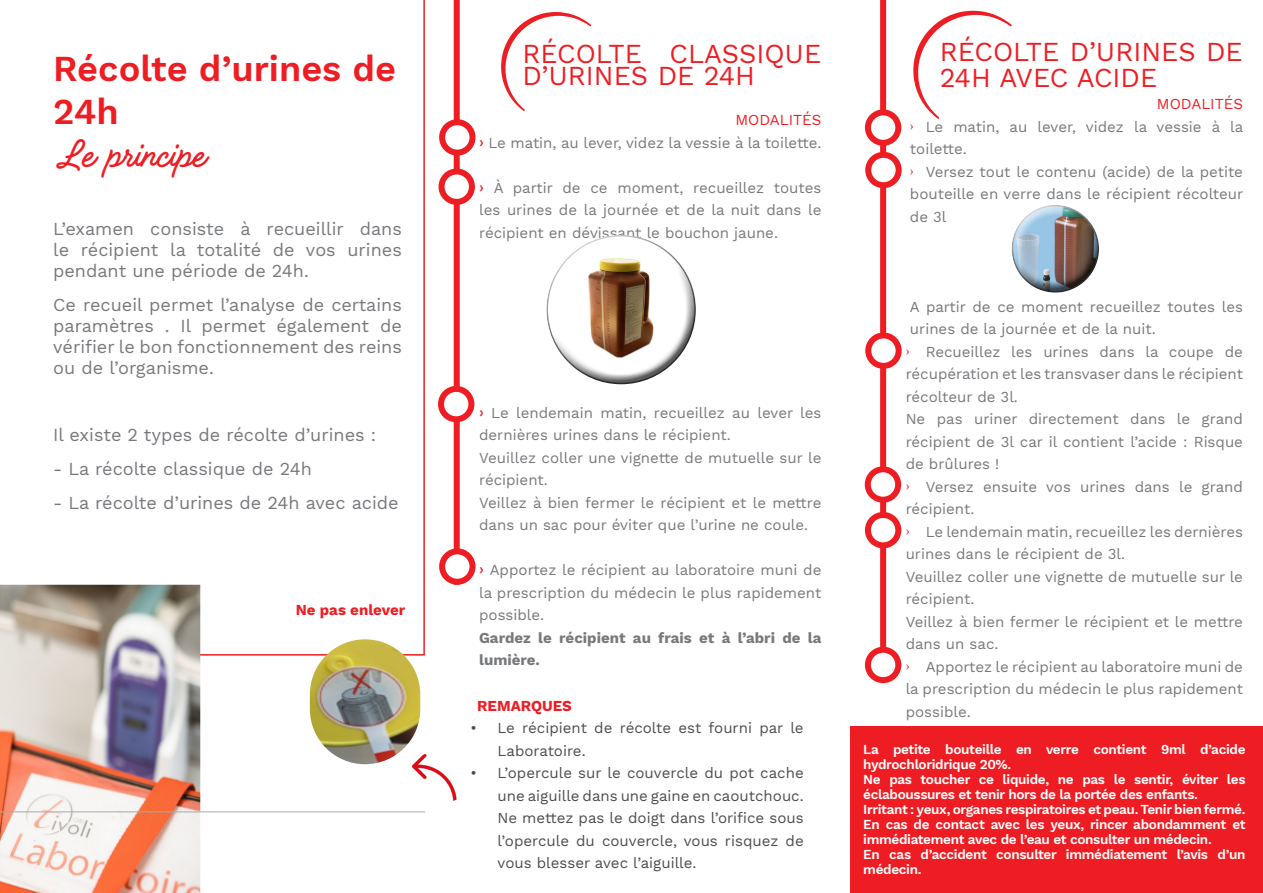
<style>
.page{position:relative;width:1263px;height:893px;background:#fff}
.page>*{position:absolute;margin:0;border:0;box-sizing:border-box;transform-origin:0 0}
.t1{font:45px "Handelson Three";color:#ee1d23}
.t2{font:600 36px "Work Sans";color:#ee1d23}
.t3{font:27px/25.5px "Work Sans";color:#ee1d23}
.t4{font:18px/21px "Work Sans";color:#76787b;text-align:justify}
.t5{font:15px/22.5px "Work Sans";color:#76787b}
.t6{font:15px/22.5px "Work Sans";color:#4b4c4d}
.t7{font:700 15px/22.5px "Work Sans";color:#76787b}
.t8{font:700 15px "Work Sans";color:#ee1d23}
.t9{font:15px "Work Sans";color:#ee1d23}
.t10{font:600 13.5px/15px "Work Sans";letter-spacing:-.025em;color:#fff}
.s1{font-weight:500;color:#ee1d23}
.s2{font-weight:400;font-size:27px;color:#fff}
</style>
<div class="page">
<div style="left:880px;top:0;width:6px;height:673px;background:#ee1d23"></div>
<svg style="left:868px;top:112px;width:30px;height:31px"></svg>
<div style="left:865px;top:109px;width:36px;height:37px;border:6px solid #ee1d23;border-radius:50%"></div>
<svg style="left:868px;top:155px;width:31px;height:30px"></svg>
<div style="left:865px;top:152px;width:37px;height:36px;border:6px solid #ee1d23;border-radius:50%"></div>
<div style="left:868px;top:650px;width:30px;height:30px;background:#fff;border-radius:50%"></div>
<div style="left:865px;top:647px;width:36px;height:36px;border:6px solid #ee1d23;border-radius:50%"></div>
<div style="left:868px;top:515px;width:30px;height:30px;background:#fff;border-radius:50%"></div>
<div style="left:865px;top:512px;width:36px;height:36px;border:6px solid #ee1d23;border-radius:50%"></div>
<svg style="left:868px;top:335px;width:31px;height:31px"></svg>
<div style="left:865px;top:332px;width:37px;height:37px;border:6px solid #ee1d23;border-radius:50%"></div>
<svg style="left:868px;top:469px;width:30px;height:31px"></svg>
<div style="left:865px;top:466px;width:36px;height:37px;border:6px solid #ee1d23;border-radius:50%"></div>
<div style="left:454px;top:0;width:6px;height:585px;background:#ee1d23"></div>
<svg style="left:442px;top:122px;width:30px;height:31px"></svg>
<div style="left:439px;top:119px;width:36px;height:37px;border:6px solid #ee1d23;border-radius:50%"></div>
<svg style="left:441px;top:171px;width:31px;height:31px"></svg>
<div style="left:438px;top:168px;width:37px;height:37px;border:6px solid #ee1d23;border-radius:50%"></div>
<div style="left:441px;top:389px;width:30px;height:30px;background:#fff;border-radius:50%"></div>
<div style="left:438px;top:386px;width:36px;height:36px;border:6px solid #ee1d23;border-radius:50%"></div>
<svg style="left:442px;top:551px;width:30px;height:31px"></svg>
<div style="left:439px;top:548px;width:36px;height:37px;border:6px solid #ee1d23;border-radius:50%"></div>
<svg style="left:501px;top:12px;width:90px;height:99px"></svg>
<svg style="left:0;top:0;width:425px;height:656px"></svg>
<svg style="left:199px;top:59px;width:19px;height:2px"></svg>
<img style="left:0;top:585px;width:200px;height:308px">
<div style="left:1011px;top:203px;width:90px;height:67px;background:#fff;opacity:.75"></div>
<div style="left:1011px;top:218px;width:90px;height:75px;background:#231f20;opacity:.75"></div>
<div style="left:547px;top:258px;width:150px;height:126px;background:#231f20;opacity:.75"></div>
<hr style="left:0;top:812px;width:425px;height:1px;background:#a8a9ad">
<div style="left:850px;top:726px;width:413px;height:167px;background:#ee1d23"></div>
<img style="left:310px;top:639px;width:110px;height:125px;border-radius:55px">
<img style="left:411px;top:754px;width:46px;height:47px">
<svg style="left:913px;top:11px;width:99px;height:108px"></svg>
<p class="t2" style="left:53px;top:48px;width:344px">Récolte d’urines de</p>
<p class="t2" style="left:53px;top:91px;width:67px">24h</p>
<p class="t1" style="left:53px;top:131px;width:153px">Le principe</p>
<p class="t4" style="left:53px;top:219px;width:350px">L’examen consiste à recueillir dans le récipient la totalité de vos urines pendant une période de 24h.</p>
<p class="t4" style="left:53px;top:295px;width:350px">Ce recueil permet l’analyse de certains paramètres . Il permet également de vérifier le bon fonctionnement des reins ou de l’organisme.</p>
<p class="t4" style="left:53px;top:425px;width:324px">Il existe 2 types de récolte d’urines :</p>
<p class="t4" style="left:53px;top:459px;width:260px">- La récolte classique de 24h</p>
<p class="t4" style="left:53px;top:493px;width:347px">- La récolte d’urines de 24h avec acide</p>
<p class="t8" style="left:296px;top:601px;width:111px">Ne pas enlever</p>
<p class="t3" style="left:522px;top:42px;width:300px">RÉCOLTE CLASSIQUE</p>
<p class="t3" style="left:522px;top:64px;width:234px">D’URINES DE 24H</p>
<p class="t9" style="left:735px;top:111px;width:88px">MODALITÉS</p>
<p class="t5" style="left:479px;top:132px;width:344px"><span class="s1">›</span> Le matin, au lever, videz la vessie à la toilette.</p>
<p class="t5" style="left:479px;top:177px;width:344px;text-align:justify"><span class="s1">›</span> À partir de ce moment, recueillez toutes les urines de la journée et de la nuit dans le récipient en dévissant le bouchon jaune.</p>
<p class="t5" style="left:479px;top:402px;width:344px"><span class="s1">›</span> Le lendemain matin, recueillez au lever les dernières urines dans le récipient.</p>
<p class="t5" style="left:479px;top:447px;width:344px">Veuillez coller une vignette de mutuelle sur le récipient.</p>
<p class="t5" style="left:479px;top:492px;width:344px">Veillez à bien fermer le récipient et le mettre dans un sac pour éviter que l’urine ne coule.</p>
<p class="t5" style="left:479px;top:560px;width:344px;text-align:justify"><span class="s1">›</span> Apportez le récipient au laboratoire muni de la prescription du médecin le plus rapidement possible.</p>
<p class="t7" style="left:479px;top:627px;width:344px">Gardez le récipient au frais et à l’abri de la lumière.</p>
<p class="t8" style="left:459px;top:697px;width:114px"><span class="s2">R</span>REMARQUES</p>
<p class="t6" style="left:497px;top:718px;width:308px;text-indent:-27px">• Le récipient de récolte est fourni par le<br>Laboratoire.</p>
<p class="t6" style="left:497px;top:763px;width:308px;text-align:justify;text-indent:-27px">• L’opercule sur le couvercle du pot cache une aiguille dans une gaine en caoutchouc.<br>Ne mettez pas le doigt dans l’orifice sous l’opercule du couvercle, vous risquez de vous blesser avec l’aiguille.</p>
<p class="t3" style="left:940px;top:40px;width:305px">RÉCOLTE D’URINES DE<br>24H AVEC ACIDE</p>
<p class="t9" style="left:1157px;top:95px;width:88px">MODALITÉS</p>
<p class="t5" style="left:910px;top:116px;width:335px;text-indent:16px">Le matin, au lever, videz la vessie à la toilette.</p>
<p class="t5" style="left:910px;top:161px;width:335px;text-align:justify;text-indent:16px">Versez tout le contenu (acide) de la petite bouteille en verre dans le récipient récolteur de 3l</p>
<p class="t5" style="left:910px;top:296px;width:334px">A partir de ce moment recueillez toutes les urines de la journée et de la nuit.</p>
<p class="t5" style="left:906px;top:341px;width:339px;text-align:justify;text-indent:20px">Recueillez les urines dans la coupe de récupération et les transvaser dans le récipient récolteur de 3l.</p>
<p class="t5" style="left:906px;top:409px;width:339px;text-align:justify">Ne pas uriner directement dans le grand récipient de 3l car il contient l’acide : Risque de brûlures !</p>
<p class="t5" style="left:906px;top:476px;width:339px;text-indent:20px">Versez ensuite vos urines dans le grand récipient.</p>
<p class="t5" style="left:906px;top:521px;width:339px;text-indent:20px">Le lendemain matin, recueillez les dernières urines dans le récipient de 3l.</p>
<p class="t5" style="left:906px;top:566px;width:339px">Veuillez coller une vignette de mutuelle sur le récipient.</p>
<p class="t5" style="left:906px;top:611px;width:339px">Veillez à bien fermer le récipient et le mettre dans un sac.</p>
<p class="t5" style="left:906px;top:656px;width:339px;text-align:justify;text-indent:20px">Apportez le récipient au laboratoire muni de la prescription du médecin le plus rapidement possible.</p>
<p class="t10" style="left:863px;top:742px;width:384px">La petite bouteille en verre contient 9ml d’acide hydrochloridrique 20%.</p>
<p class="t10" style="left:863px;top:772px;width:384px">Ne pas toucher ce liquide, ne pas le sentir, éviter les éclaboussures et tenir hors de la portée des enfants.</p>
<p class="t10" style="left:863px;top:802px;width:384px">Irritant : yeux, organes respiratoires et peau. Tenir bien fermé.</p>
<p class="t10" style="left:863px;top:817px;width:384px">En cas de contact avec les yeux, rincer abondamment et immédiatement avec de l’eau et consulter un médecin.</p>
<p class="t10" style="left:863px;top:847px;width:384px">En cas d’accident consulter immédiatement l’avis d’un médecin.</p>
</div>
